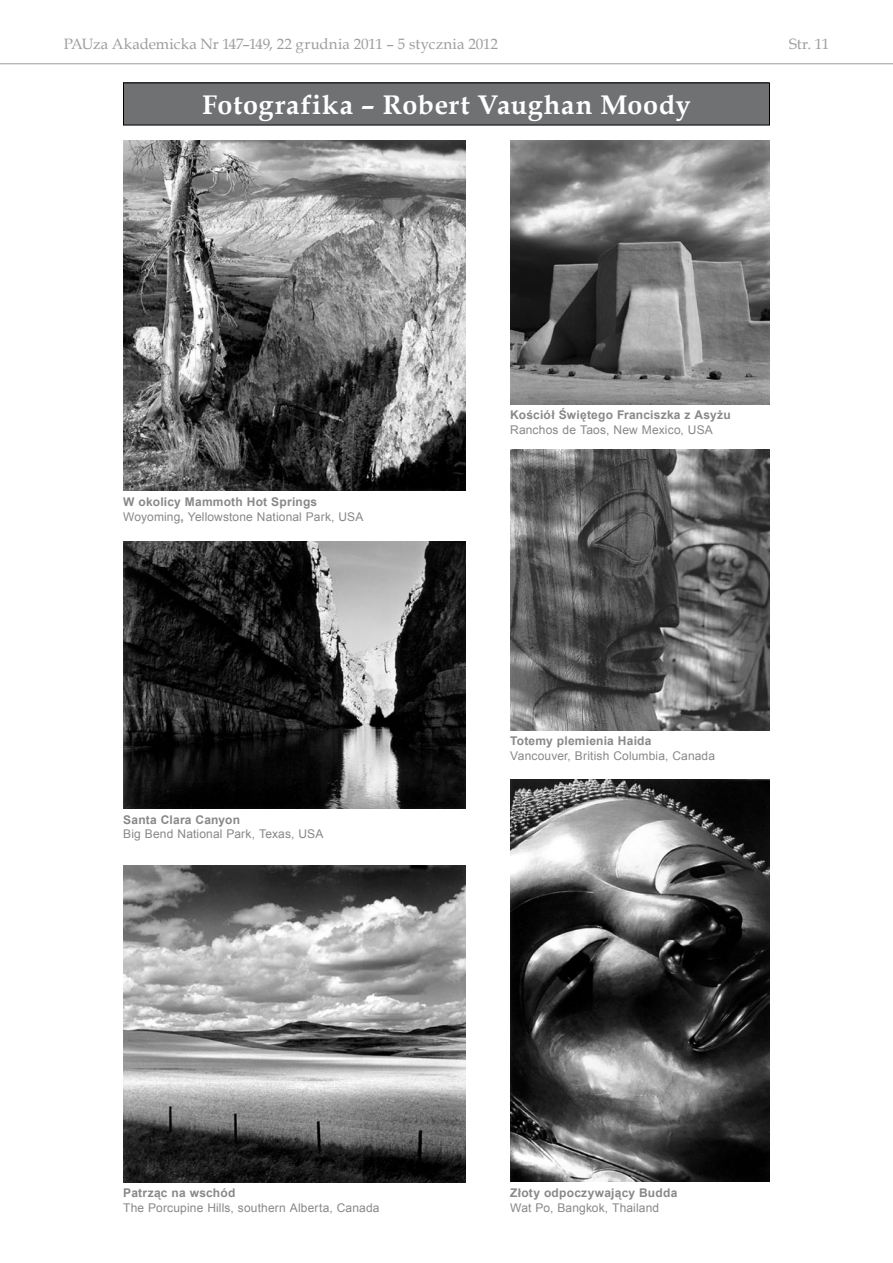
<style>
.page{position:relative;width:893px;height:1263px;background:#fff}
.page>*{position:absolute;margin:0;border:0;box-sizing:border-box;transform-origin:0 0}
.t1{font:700 27px "Book Antiqua";letter-spacing:.025em;color:#fff}
.t2{font:15px "Book Antiqua";letter-spacing:-.005em;color:#9c9d9f}
.t3{font:12px/14.4px "Arial";letter-spacing:.01em;color:#87888a}
.t4{font:700 12px "Arial";letter-spacing:.02em;color:#87888a}
.s1{font-weight:700}
</style>
<div class="page">
<hr style="left:0;top:63px;width:893px;height:1px;background:#9c9d9f">
<img style="left:123px;top:140px;width:343px;height:351px">
<img style="left:123px;top:542px;width:343px;height:267px">
<img style="left:123px;top:865px;width:343px;height:317px">
<img style="left:510px;top:140px;width:260px;height:265px">
<img style="left:510px;top:449px;width:260px;height:282px">
<img style="left:510px;top:780px;width:260px;height:401px">
<div style="left:123px;top:83px;width:646px;height:42px;background:#707173"></div>
<p class="t2" style="left:64px;top:34px;width:436px">PAUza Akademicka Nr 147–149, 22 grudnia 2011 – 5 stycznia 2012</p>
<p class="t2" style="left:789px;top:34px;width:42px">Str. 11</p>
<h1 class="t1" style="left:202px;top:86px;width:490px">Fotografika – Robert Vaughan Moody</h1>
<p class="t3" style="left:123px;top:495px;width:242px"><span class="s1">W okolicy Mammoth Hot Springs<br></span>Woyoming<span class="s1">,</span> Yellowstone National Park, USA</p>
<p class="t4" style="left:123px;top:812px;width:118px">Santa Clara Canyon</p>
<p class="t3" style="left:123px;top:827px;width:202px">Big Bend National Park, Texas, USA</p>
<p class="t4" style="left:510px;top:407px;width:222px">Kościół Świętego Franciszka z Asyżu</p>
<p class="t3" style="left:510px;top:422px;width:204px">Ranchos de Taos, New Mexico, USA</p>
<p class="t4" style="left:510px;top:733px;width:143px">Totemy plemienia Haida</p>
<p class="t3" style="left:510px;top:749px;width:206px">Vancouver, British Columbia, Canada</p>
<p class="t4" style="left:123px;top:1185px;width:114px">Patrząc na wschód</p>
<p class="t3" style="left:123px;top:1200px;width:258px">The Porcupine Hills, southern Alberta, Canada</p>
<p class="t4" style="left:510px;top:1185px;width:169px">Złoty odpoczywający Budda</p>
<p class="t3" style="left:510px;top:1200px;width:150px">Wat Po, Bangkok, Thailand</p>
</div>
